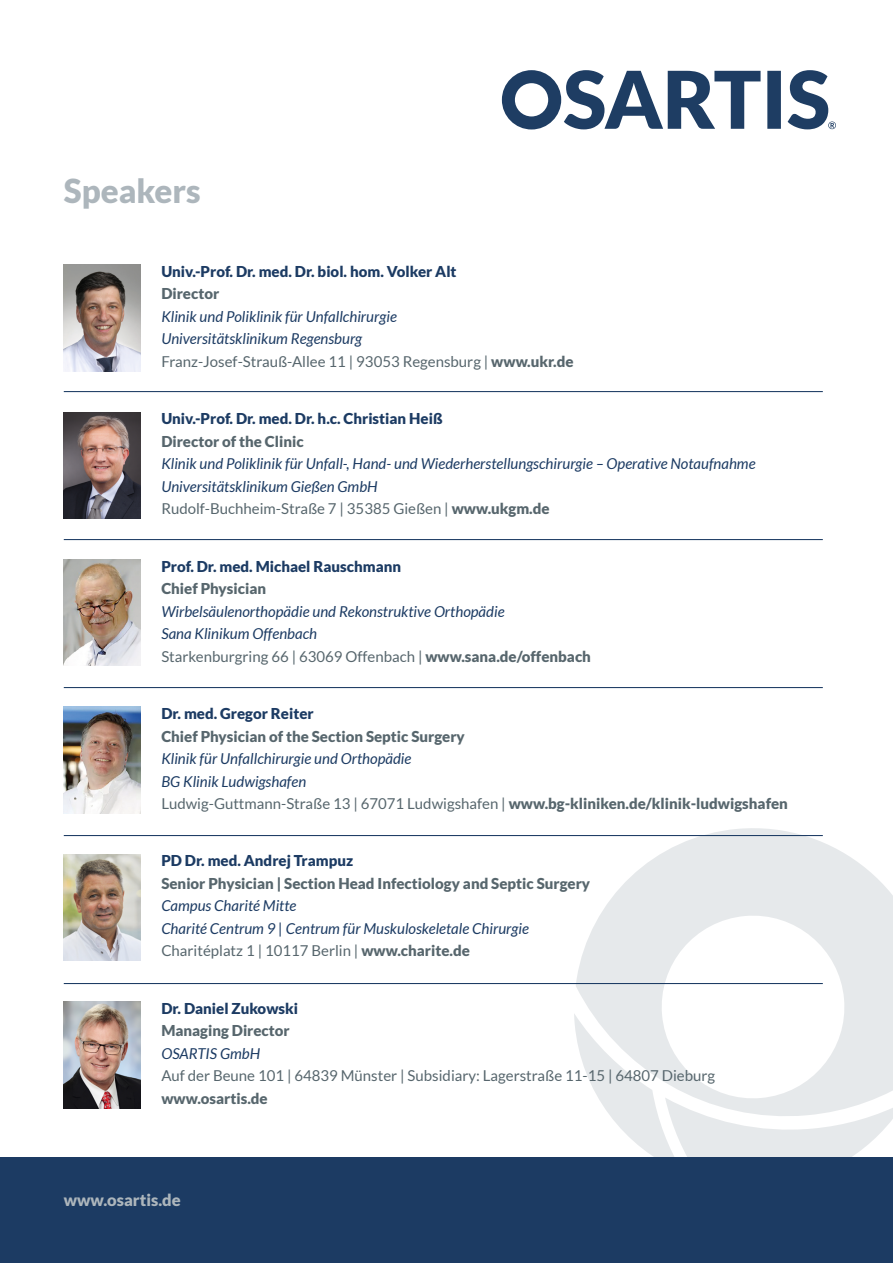
<style>
.page{position:relative;width:893px;height:1263px;background:#fff}
.page>*{position:absolute;margin:0;border:0;box-sizing:border-box;transform-origin:0 0}
.t1{font:900 33px "Lato";color:#adb6bc}
.t2{font:900 16.5px "Lato";color:#adb6bc}
.t3{font:italic 15px/22.5px "Lato";color:#1c3b63}
.t4{font:900 15px "Lato";color:#57666d}
.t5{font:900 15px "Lato";color:#1c3b63}
.t6{font:15px "Lato";color:#57666d}
.s1{font-style:normal;color:#57666d}
.s2{font-weight:900;font-style:normal;color:#57666d}
</style>
<div class="page">
<svg style="left:574px;top:1014px;width:319px;height:144px"></svg>
<svg style="left:576px;top:828px;width:317px;height:296px;fill:#e6e9eb"></svg>
<div style="left:0;top:1158px;width:893px;height:105px;background:#1c3b63"></div>
<svg style="left:502px;top:70px;width:334px;height:59px"></svg>
<hr style="left:64px;top:391px;width:759px;height:1px;background:#1c3b63">
<hr style="left:64px;top:539px;width:759px;height:1px;background:#1c3b63">
<hr style="left:64px;top:687px;width:759px;height:1px;background:#1c3b63">
<hr style="left:64px;top:835px;width:759px;height:1px;background:#1c3b63">
<hr style="left:64px;top:983px;width:759px;height:1px;background:#1c3b63">
<img style="left:64px;top:265px;width:76px;height:106px">
<img style="left:64px;top:854px;width:76px;height:107px">
<img style="left:64px;top:707px;width:76px;height:106px">
<img style="left:64px;top:559px;width:76px;height:107px">
<img style="left:64px;top:412px;width:76px;height:106px">
<img style="left:64px;top:1002px;width:76px;height:106px">
<h1 class="t1" style="left:64px;top:172px;width:138px">Speakers</h1>
<p class="t5" style="left:161px;top:262px;width:297px">Univ.-Prof. Dr. med. Dr. biol. hom. Volker Alt</p>
<p class="t4" style="left:161px;top:285px;width:59px">Director</p>
<p class="t3" style="left:161px;top:305px;width:414px">Klinik und Poliklinik für Unfallchirurgie<br>Universitätsklinikum Regensburg<br><span class="s1">Franz-Josef-Strauß-Allee 11 | 93053 Regensburg |</span> <span class="s2">www.ukr.de</span></p>
<p class="t5" style="left:161px;top:410px;width:283px">Univ.-Prof. Dr. med. Dr. h.c. Christian Heiß</p>
<p class="t4" style="left:161px;top:432px;width:144px">Director of the Clinic</p>
<p class="t3" style="left:161px;top:453px;width:596px">Klinik und Poliklinik für Unfall-, Hand- und Wiederherstellungschirurgie – Operative Notaufnahme<br>Universitätsklinikum Gießen GmbH<br><span class="s1">Rudolf-Buchheim-Straße 7 | 35385 Gießen |</span> <span class="s2">www.ukgm.de</span></p>
<p class="t5" style="left:161px;top:557px;width:241px">Prof. Dr. med. Michael Rauschmann</p>
<p class="t4" style="left:161px;top:580px;width:106px">Chief Physician</p>
<p class="t3" style="left:161px;top:600px;width:431px">Wirbelsäulenorthopädie und Rekonstruktive Orthopädie<br>Sana Klinikum Offenbach<br><span class="s1">Starkenburgring 66 | 63069 Offenbach |</span> <span class="s2">www.sana.de/offenbach</span></p>
<p class="t5" style="left:161px;top:705px;width:154px">Dr. med. Gregor Reiter</p>
<p class="t4" style="left:161px;top:727px;width:305px">Chief Physician of the Section Septic Surgery</p>
<p class="t3" style="left:161px;top:748px;width:628px">Klinik für Unfallchirurgie und Orthopädie<br>BG Klinik Ludwigshafen<br><span class="s1">Ludwig-Guttmann-Straße 13 | 67071 Ludwigshafen |</span> <span class="s2">www.bg-kliniken.de/klinik-ludwigshafen</span></p>
<p class="t5" style="left:161px;top:852px;width:193px">PD Dr. med. Andrej Trampuz</p>
<p class="t4" style="left:161px;top:875px;width:430px">Senior Physician | Section Head Infectiology and Septic Surgery</p>
<p class="t3" style="left:161px;top:895px;width:369px">Campus Charité Mitte<br>Charité Centrum 9 | Centrum für Muskuloskeletale Chirurgie<br><span class="s1">Charitéplatz 1 | 10117 Berlin |</span> <span class="s2">www.charite.de</span></p>
<p class="t5" style="left:161px;top:999px;width:138px">Dr. Daniel Zukowski</p>
<p class="t4" style="left:161px;top:1022px;width:130px">Managing Director</p>
<p class="t3" style="left:161px;top:1042px;width:100px">OSARTIS GmbH</p>
<p class="t6" style="left:161px;top:1067px;width:555px">Auf der Beune 101 | 64839 Münster | Subsidiary: Lagerstraße 11-15 | 64807 Dieburg</p>
<p class="t4" style="left:161px;top:1089px;width:108px">www.osartis.de</p>
<p class="t2" style="left:64px;top:1190px;width:119px">www.osartis.de</p>
</div>
